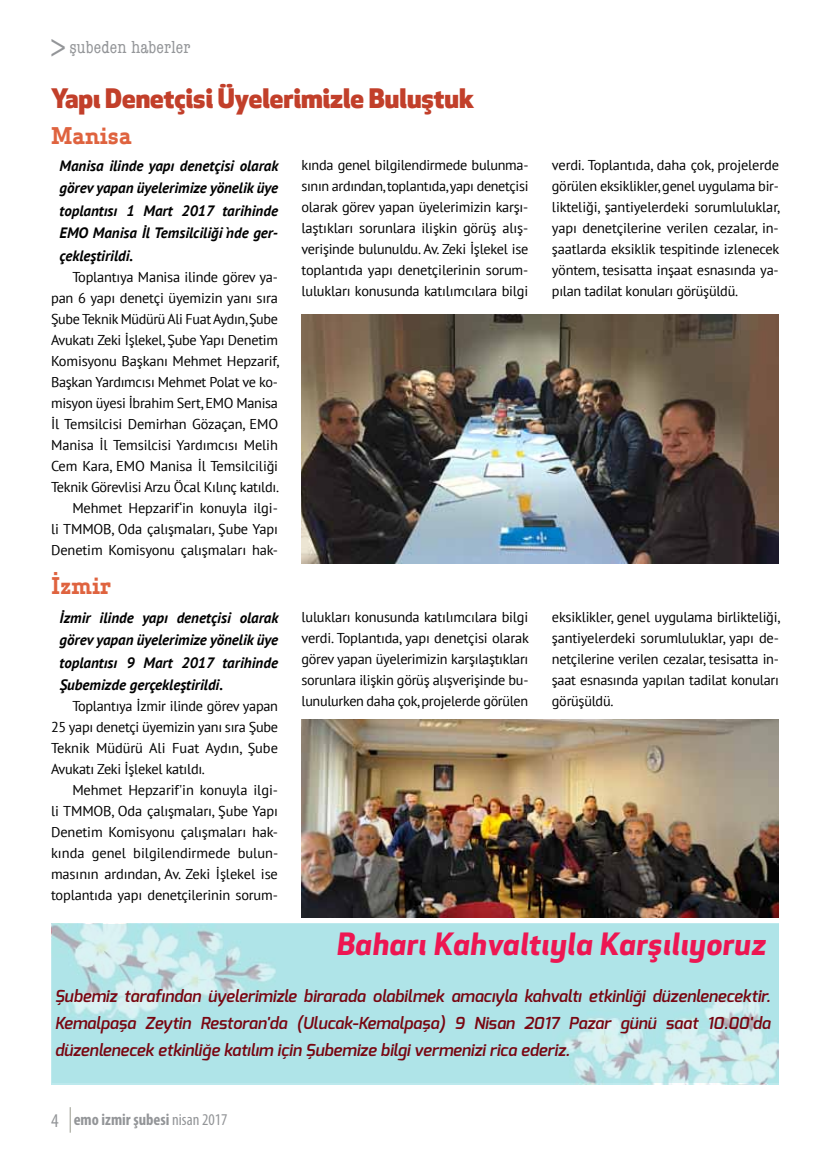
<style>
.page{position:relative;width:830px;height:1170px;background:#fff}
.page>*{position:absolute;margin:0;border:0;box-sizing:border-box;transform-origin:0 0}
.t1{font:33px "Apex New";color:#939598}
.t2{font:italic 700 30px "Apex New";letter-spacing:.02em;color:#ed1652}
.t3{font:800 26.25px "Apex New";color:#c23f2a}
.t4{font:700 22.5px "Apex Serif";color:#df633f}
.t5{font:condensed 18px "American Typewriter";letter-spacing:.01em;color:#939598}
.t6{font:italic 600 16.5px/27px "Exo";color:#780611;text-align:justify}
.t7{font:700 condensed 16.5px "Myriad Pro";color:#939598}
.t8{font:italic 700 15px/22.5px "PT Sans";color:#000;text-align:justify}
.t9{font:14.25px/21px "PT Sans";letter-spacing:-.015em;color:#000;text-align:justify}
.s1{font-weight:400;font-size:19.5px}
.s2{font-weight:400}
</style>
<div class="page">
<svg style="left:70px;top:1107px;width:1px;height:25px"></svg>
<img style="left:301px;top:315px;width:477px;height:248px">
<img style="left:301px;top:719px;width:477px;height:198px">
<svg style="left:52px;top:923px;width:725px;height:159px;background:#b4e4e7"></svg>
<h1 class="t1" style="left:50px;top:26px;width:18px">&gt;</h1>
<p class="t5" style="left:69px;top:33px;width:123px">şubeden haberler</p>
<h3 class="t3" style="left:51px;top:80px;width:424px">Yapı Denetçisi Üyelerimizle Buluştuk</h3>
<h3 class="t4" style="left:51px;top:122px;width:82px">Manisa</h3>
<p class="t8" style="left:60px;top:154px;width:220px">Manisa ilinde yapı denetçisi olarak görev yapan üyelerimize yönelik üye toplantısı 1 Mart 2017 tarihinde EMO Manisa İl Temsilciliği`nde ger&shy;çekleştirildi.</p>
<p class="t9" style="left:51px;top:266px;width:230px;text-align:right">Toplantıya Manisa ilinde görev ya&shy;pan 6 yapı denetçi üyemizin yanı sıra Şube Teknik Müdürü Ali Fuat Aydın, Şube Avukatı Zeki İşlekel, Şube Yapı Denetim Komisyonu Başkanı Mehmet Hepzarif, Başkan Yardımcısı Mehmet Polat ve ko&shy;misyon üyesi İbrahim Sert, EMO Manisa İl Temsilcisi Demirhan Gözaçan, EMO Manisa İl Temsilcisi Yardımcısı Melih Cem Kara, EMO Manisa İl Temsilciliği Teknik Görevlisi Arzu Öcal Kılınç katıldı.<br>Mehmet Hepzarif‘in konuyla ilgi-<br>li TMMOB, Oda çalışmaları, Şube Yapı Denetim Komisyonu çalışmaları hak-</p>
<h3 class="t4" style="left:51px;top:572px;width:62px">İzmir</h3>
<p class="t8" style="left:60px;top:606px;width:220px">İzmir ilinde yapı denetçisi olarak görev yapan üyelerimize yönelik üye toplantısı 9 Mart 2017 tarihinde Şubemizde gerçekleştirildi.</p>
<p class="t9" style="left:51px;top:695px;width:228px;text-indent:21px">Toplantıya İzmir ilinde görev yapan 25 yapı denetçi üyemizin yanı sıra Şube Teknik Müdürü Ali Fuat Aydın, Şube Avukatı Zeki İşlekel katıldı.</p>
<p class="t9" style="left:51px;top:779px;width:228px;text-indent:21px">Mehmet Hepzarif'in konuyla ilgi&shy;li TMMOB, Oda çalışmaları, Şube Yapı Denetim Komisyonu çalışmaları hak&shy;kında genel bilgilendirmede bulun&shy;masının ardından, Av. Zeki İşlekel ise toplantıda yapı denetçilerinin sorum-</p>
<p class="t9" style="left:301px;top:154px;width:228px">kında genel bilgilendirmede bulunma&shy;sının ardından, toplantıda, yapı denetçisi olarak görev yapan üyelerimizin karşı&shy;laştıkları sorunlara ilişkin görüş alış&shy;verişinde bulunuldu. Av. Zeki İşlekel ise toplantıda yapı denetçilerinin sorum&shy;lulukları konusunda katılımcılara bilgi</p>
<p class="t9" style="left:551px;top:154px;width:229px">verdi. Toplantıda, daha çok, projelerde görülen eksiklikler, genel uygulama bir&shy;likteliği, şantiyelerdeki sorumluluklar, yapı denetçilerine verilen cezalar, in&shy;şaatlarda eksiklik tespitinde izlenecek yöntem, tesisatta inşaat esnasında ya&shy;pılan tadilat konuları görüşüldü.</p>
<p class="t9" style="left:301px;top:606px;width:229px">lulukları konusunda katılımcılara bilgi verdi. Toplantıda, yapı denetçisi olarak görev yapan üyelerimizin karşılaştıkları sorunlara ilişkin görüş alışverişinde bu&shy;lunulurken daha çok, projelerde görülen</p>
<p class="t9" style="left:551px;top:606px;width:230px">eksiklikler, genel uygulama birlikteliği, şantiyelerdeki sorumluluklar, yapı de&shy;netçilerine verilen cezalar, tesisatta in&shy;şaat esnasında yapılan tadilat konuları görüşüldü.</p>
<h2 class="t2" style="left:337px;top:921px;width:430px">Baharı Kahvaltıyla Karşılıyoruz</h2>
<p class="t6" style="left:55px;top:982px;width:716px">Şubemiz tarafından üyelerimizle birarada olabilmek amacıyla kahvaltı etkinliği düzenlenecektir.<br>Kemalpaşa Zeytin Restoran'da (Ulucak-Kemalpaşa) 9 Nisan 2017 Pazar günü saat 10.00'da düzenlenecek etkinliğe katılım için Şubemize bilgi vermenizi rica ederiz.</p>
<p class="t7" style="left:51px;top:1109px;width:178px"><span class="s1">4</span> emo izmir şubesi <span class="s2">nisan 2017</span></p>
</div>
